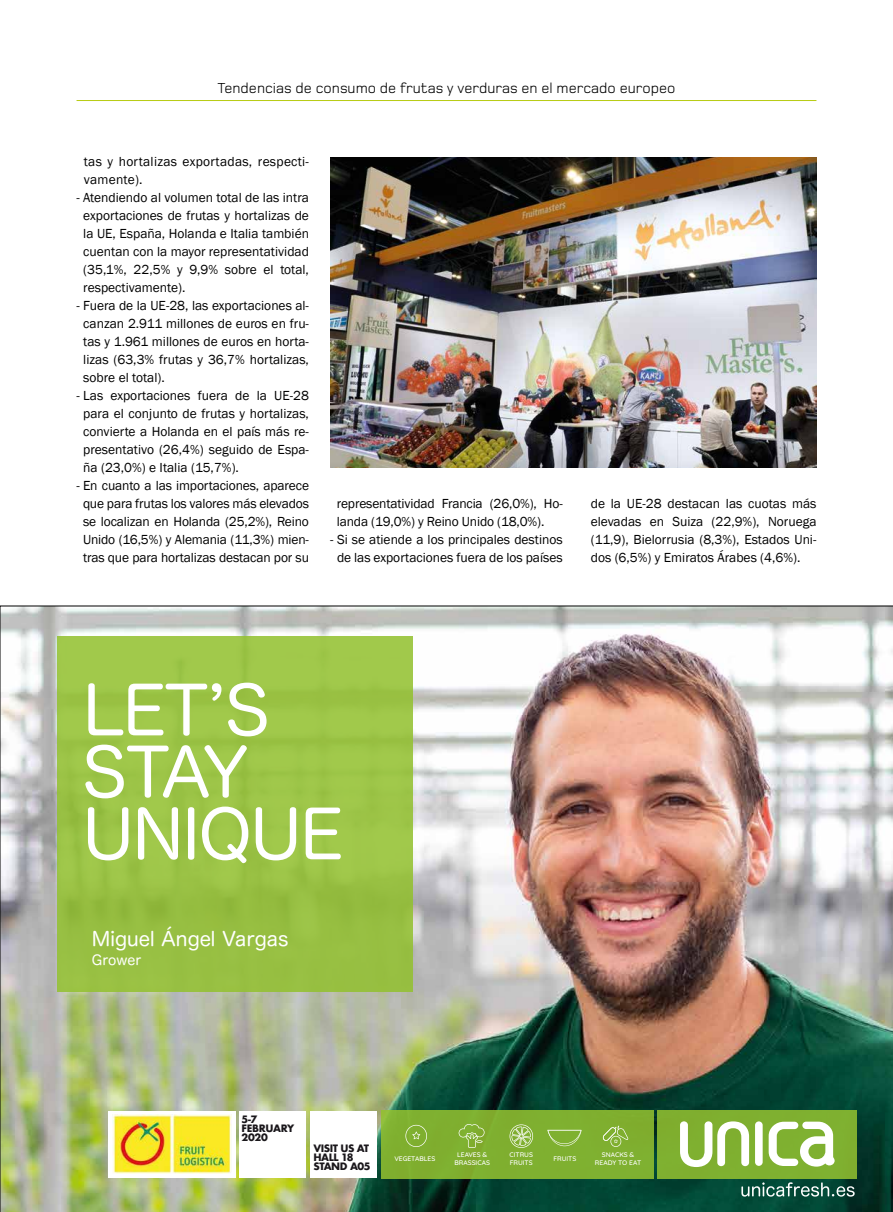
<style>
.page{position:relative;width:893px;height:1212px;background:#fff}
.page>*{position:absolute;margin:0;border:0;box-sizing:border-box;transform-origin:0 0}
.t1{font:66.45px/61.9px "Hira Maru Pro W4";letter-spacing:-.025em;color:#fff}
.t2{font:19.5px "Hira Maru Pro W4";color:#fff}
.t3{font:15px "Foundry Monoline";color:#000}
.t4{font:13.65px "Hira Maru Pro W4";color:#fff}
.t5{font:13.5px/18px "Franklin Gothic";color:#000;text-align:justify}
.t6{font:13.5px/18px "Franklin Gothic";letter-spacing:.02em;color:#000}
.t7{font:700 9.9px/9.1px "Futura";letter-spacing:-.05em;color:#1a171b}
.t8{font:700 9.9px/9.1px "Futura";letter-spacing:-.025em;color:#1a171b}
.t9{font:500 6.75px/8.1px "Quicksand";color:#fff;text-align:center}
</style>
<div class="page">
<img style="left:0;top:606px;width:893px;height:606px">
<img style="left:330px;top:157px;width:486px;height:311px">
<hr style="left:77px;top:100px;width:739px;height:1px;background:#b7cb12">
<p class="t3" style="left:218px;top:79px;width:459px">Tendencias de consumo de frutas y verduras en el mercado europeo</p>
<p class="t6" style="left:84px;top:153px;width:227px">tas y hortalizas exportadas, respecti&shy;vamente).</p>
<p class="t5" style="left:83px;top:189px;width:227px;text-indent:-7px">- Atendiendo al volumen total de las intra exportaciones de frutas y hortalizas de la UE, España, Holanda e Italia también cuentan con la mayor representatividad (35,1%, 22,5% y 9,9% sobre el total, respectivamente).</p>
<p class="t5" style="left:83px;top:297px;width:227px;text-indent:-7px">- Fuera de la UE-28, las exportaciones al&shy;canzan 2.911 millones de euros en fru&shy;tas y 1.961 millones de euros en horta&shy;lizas (63,3% frutas y 36,7% hortalizas, sobre el total).</p>
<p class="t5" style="left:83px;top:387px;width:227px;text-indent:-7px">- Las exportaciones fuera de la UE-28 para el conjunto de frutas y hortalizas, convierte a Holanda en el país más re&shy;presentativo (26,4%) seguido de Espa&shy;ña (23,0%) e Italia (15,7%).</p>
<p class="t5" style="left:77px;top:477px;width:234px;text-align:center">- En cuanto a las importaciones, aparece que para frutas los valores más elevados se localizan en Holanda (25,2%), Reino Unido (16,5%) y Alemania (11,3%) mien&shy;tras que para hortalizas destacan por su</p>
<p class="t5" style="left:337px;top:495px;width:227px">representatividad Francia (26,0%), Ho&shy;landa (19,0%) y Reino Unido (18,0%).</p>
<p class="t5" style="left:330px;top:531px;width:234px;text-align:center">- Si se atiende a los principales destinos de las exportaciones fuera de los países</p>
<p class="t5" style="left:591px;top:495px;width:227px">de la UE-28 destacan las cuotas más elevadas en Suiza (22,9%), Noruega (11,9), Bielorrusia (8,3%), Estados Uni&shy;dos (6,5%) y Emiratos Árabes (4,6%).</p>
<h1 class="t1" style="left:82px;top:675px;width:262px">LETʼS<br>STAY<br>UNIQUE</h1>
<h2 class="t2" style="left:92px;top:922px;width:198px">Miguel Ángel Vargas</h2>
<p class="t4" style="left:92px;top:948px;width:51px">Grower</p>
<p class="t8" style="left:242px;top:1114px;width:54px">5-7<br>FEBRUARY<br>2020</p>
<p class="t7" style="left:313px;top:1143px;width:59px">VISIT US AT<br>HALL 18<br>STAND A05</p>
<p class="t9" style="left:394px;top:1153px;width:42px">VEGETABLES</p>
<p class="t9" style="left:454px;top:1150px;width:37px">LEAVES &amp;<br>BRASSICAS</p>
<p class="t9" style="left:553px;top:1154px;width:24px">FRUITS</p>
<p class="t9" style="left:509px;top:1150px;width:25px;text-align:left">CITRUS<br>FRUITS</p>
<p class="t9" style="left:595px;top:1150px;width:48px">SNACKS &amp;<br>READY TO EAT</p>
</div>
